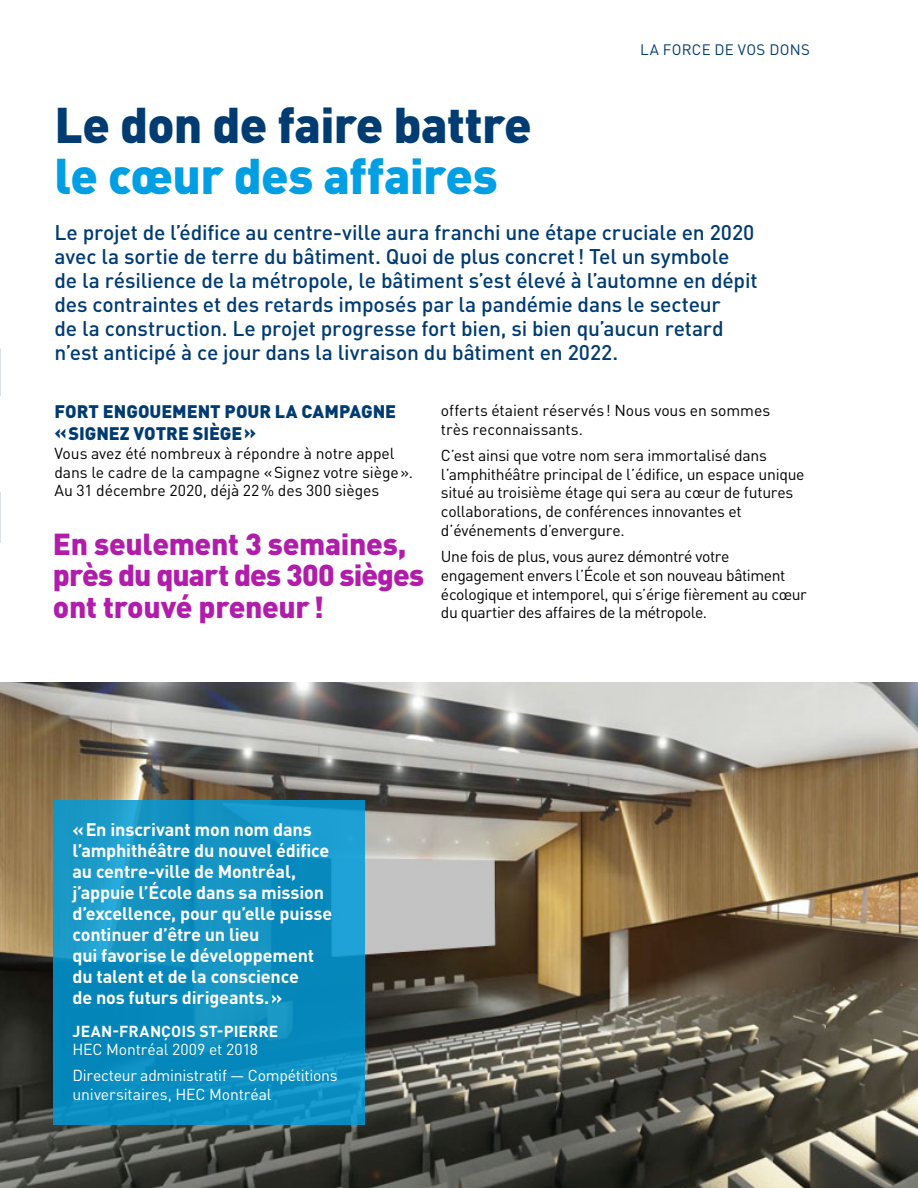
<style>
.page{position:relative;width:918px;height:1188px;background:#fff}
.page>*{position:absolute;margin:0;border:0;box-sizing:border-box;transform-origin:0 0}
.t1{font:900 49.5px "DINOT";letter-spacing:-.015em;color:#003b71}
.t2{font:900 49.5px "DINOT";letter-spacing:-.015em;color:#009fe3}
.t3{font:900 30px/31.5px "DINOT";letter-spacing:-.015em;color:#b11cab}
.t4{font:500 21px/24px "DINOT";letter-spacing:-.01em;color:#003b71}
.t5{font:700 18px/21px "DINOT";letter-spacing:-.01em;color:#fff}
.t6{font:900 18px/22.5px "DINOT";color:#003b71}
.t7{font:15.75px/18.8px "DINOT";letter-spacing:-.015em;color:#000}
.t8{font:15.75px/26.2px "DINOT";letter-spacing:-.01em;color:#fff}
.t9{font:700 15.75px "DINOT";letter-spacing:.01em;color:#fff}
.t10{font:15px "DINOT";letter-spacing:.02em;color:#003b71}
</style>
<div class="page">
<img style="left:1px;top:682px;width:917px;height:506px">
<svg style="left:53px;top:800px;width:311px;height:324px;background:#0f90c2"></svg>
<svg style="left:0;top:348px;width:1px;height:195px"></svg>
<p class="t10" style="left:640px;top:41px;width:171px">LA FORCE DE VOS DONS</p>
<h1 class="t1" style="left:55px;top:92px;width:479px">Le don de faire battre</h1>
<h1 class="t2" style="left:55px;top:143px;width:445px">le cœur des affaires</h1>
<p class="t4" style="left:55px;top:220px;width:705px">Le projet de l’édifice au centre-ville aura franchi une étape cruciale en 2020 avec la sortie de terre du bâtiment. Quoi de plus concret! Tel un symbole<br>de la résilience de la métropole, le bâtiment s’est élevé à l’automne en dépit des contraintes et des retards imposés par la pandémie dans le secteur<br>de la construction. Le projet progresse fort bien, si bien qu’aucun retard n’est anticipé à ce jour dans la livraison du bâtiment en 2022.</p>
<p class="t6" style="left:55px;top:399px;width:343px">FORT ENGOUEMENT POUR LA CAMPAGNE «SIGNEZ VOTRE SIÈGE»</p>
<p class="t7" style="left:55px;top:444px;width:360px">Vous avez été nombreux à répondre à notre appel dans le cadre de la campagne «Signez votre siège».<br>Au 31 décembre 2020, déjà 22% des 300 sièges</p>
<h2 class="t3" style="left:53px;top:527px;width:373px">En seulement 3 semaines, près du quart des 300 sièges ont trouvé preneur!</h2>
<p class="t7" style="left:441px;top:401px;width:331px">offerts étaient réservés! Nous vous en sommes très reconnaissants.</p>
<p class="t7" style="left:441px;top:446px;width:365px">C’est ainsi que votre nom sera immortalisé dans l’amphithéâtre principal de l’édifice, un espace unique situé au troisième étage qui sera au cœur de futures collaborations, de conférences innovantes et d’événements d’envergure.</p>
<p class="t7" style="left:441px;top:547px;width:367px">Une fois de plus, vous aurez démontré votre engagement envers l’École et son nouveau bâtiment écologique et intemporel, qui s’érige fièrement au cœur du quartier des affaires de la métropole.</p>
<p class="t5" style="left:73px;top:818px;width:261px">«En inscrivant mon nom dans l’amphithéâtre du nouvel édifice au centre-ville de Montréal, j’appuie l’École dans sa mission d’excellence, pour qu’elle puisse continuer d’être un lieu<br>qui favorise le développement du talent et de la conscience<br>de nos futurs dirigeants.»</p>
<p class="t9" style="left:73px;top:1021px;width:207px">JEAN-FRANÇOIS ST-PIERRE</p>
<p class="t8" style="left:73px;top:1036px;width:267px">HEC Montréal 2009 et 2018<br>Directeur administratif — Compétitions</p>
<p class="t8" style="left:73px;top:1081px;width:200px">universitaires, HEC Montréal</p>
</div>
